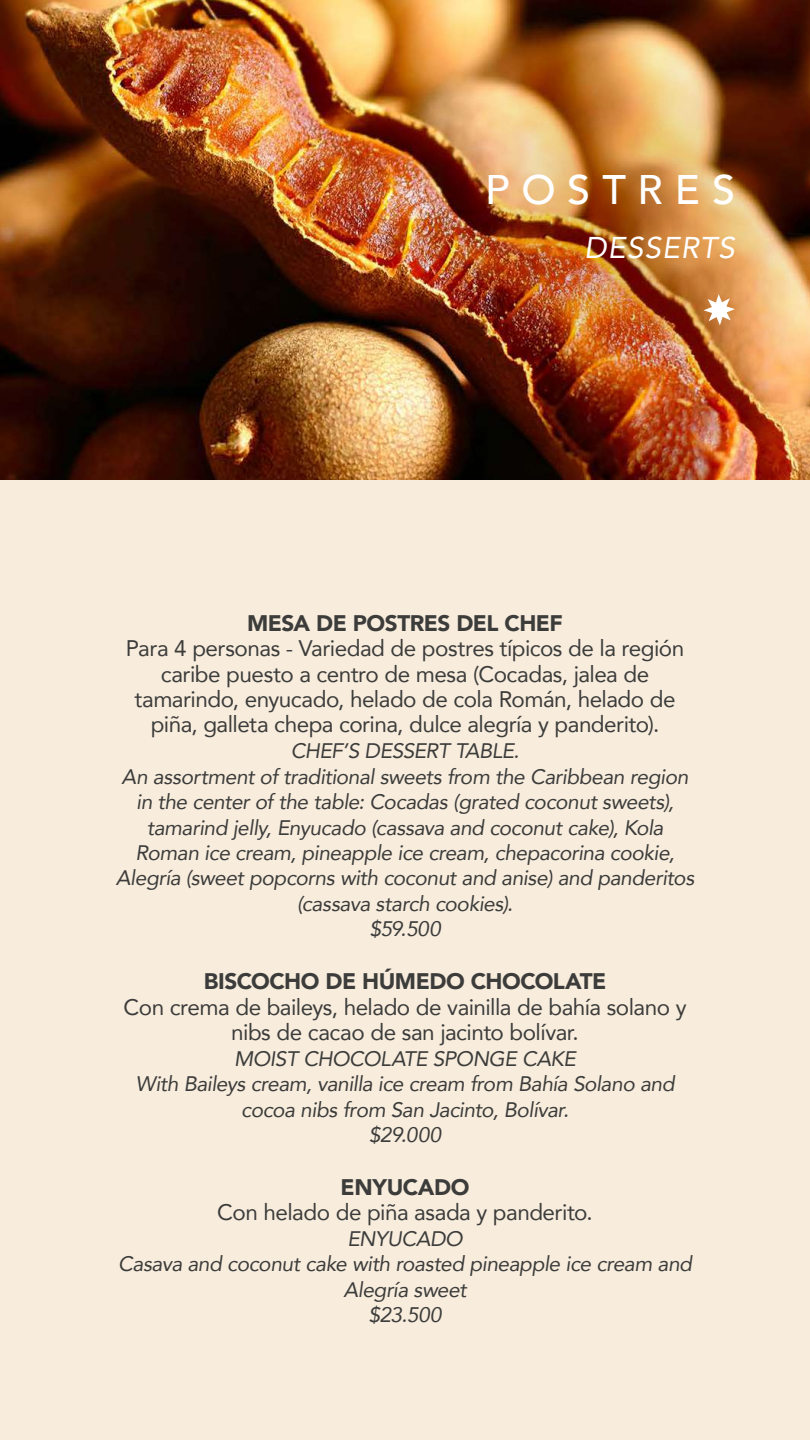
<style>
.page{position:relative;width:810px;height:1440px;background:#f8eddd}
.page>*{position:absolute;margin:0;border:0;box-sizing:border-box;transform-origin:0 0}
.t1{font:500 41.25px "Avenir";letter-spacing:.29em;color:#fff}
.t2{font:italic 30px "Avenir";letter-spacing:.035em;color:#fff}
.t3{font:22.5px/25.5px "Avenir";letter-spacing:-.025em;color:#3c3c3b;text-align:center}
.t4{font:900 22.5px "Avenir";letter-spacing:-.02em;color:#3c3c3b}
.t5{font:italic 21px/25.5px "Avenir";letter-spacing:-.02em;color:#3c3c3b;text-align:center}
</style>
<div class="page">
<img style="left:0;top:0;width:810px;height:480px">
<img style="left:431px;top:24px;width:379px;height:403px">
<svg style="left:704px;top:294px;width:31px;height:31px"></svg>
<h1 class="t1" style="left:485px;top:154px;width:251px">POSTRES</h1>
<h2 class="t2" style="left:584px;top:229px;width:152px">DESSERTS</h2>
<p class="t4" style="left:247px;top:603px;width:317px">MESA DE POSTRES DEL CHEF</p>
<p class="t3" style="left:126px;top:635px;width:560px">Para 4 personas - Variedad de postres típicos de la región caribe puesto a centro de mesa (Cocadas, jalea de tamarindo, enyucado, helado de cola Román, helado de piña, galleta chepa corina, dulce alegría y panderito).</p>
<p class="t5" style="left:116px;top:738px;width:580px">CHEF’S DESSERT TABLE.<br>An assortment of traditional sweets from the Caribbean region in the center of the table: Cocadas (grated coconut sweets), tamarind jelly, Enyucado (cassava and coconut cake), Kola Roman ice cream, pineapple ice cream, chepacorina cookie, Alegría (sweet popcorns with coconut and anise) and panderitos (cassava starch cookies).<br>$59.500</p>
<p class="t4" style="left:204px;top:962px;width:404px">BISCOCHO DE HÚMEDO CHOCOLATE</p>
<p class="t3" style="left:124px;top:993px;width:564px">Con crema de baileys, helado de vainilla de bahía solano y nibs de cacao de san jacinto bolívar.</p>
<p class="t5" style="left:136px;top:1045px;width:540px">MOIST CHOCOLATE SPONGE CAKE<br>With Baileys cream, vanilla ice cream from Bahía Solano and cocoa nibs from San Jacinto, Bolívar.<br>$29.000</p>
<p class="t4" style="left:341px;top:1167px;width:130px">ENYUCADO</p>
<p class="t3" style="left:217px;top:1199px;width:377px">Con helado de piña asada y panderito.</p>
<p class="t5" style="left:118px;top:1225px;width:576px">ENYUCADO<br>Casava and coconut cake with roasted pineapple ice cream and<br>Alegría sweet<br>$23.500</p>
</div>
